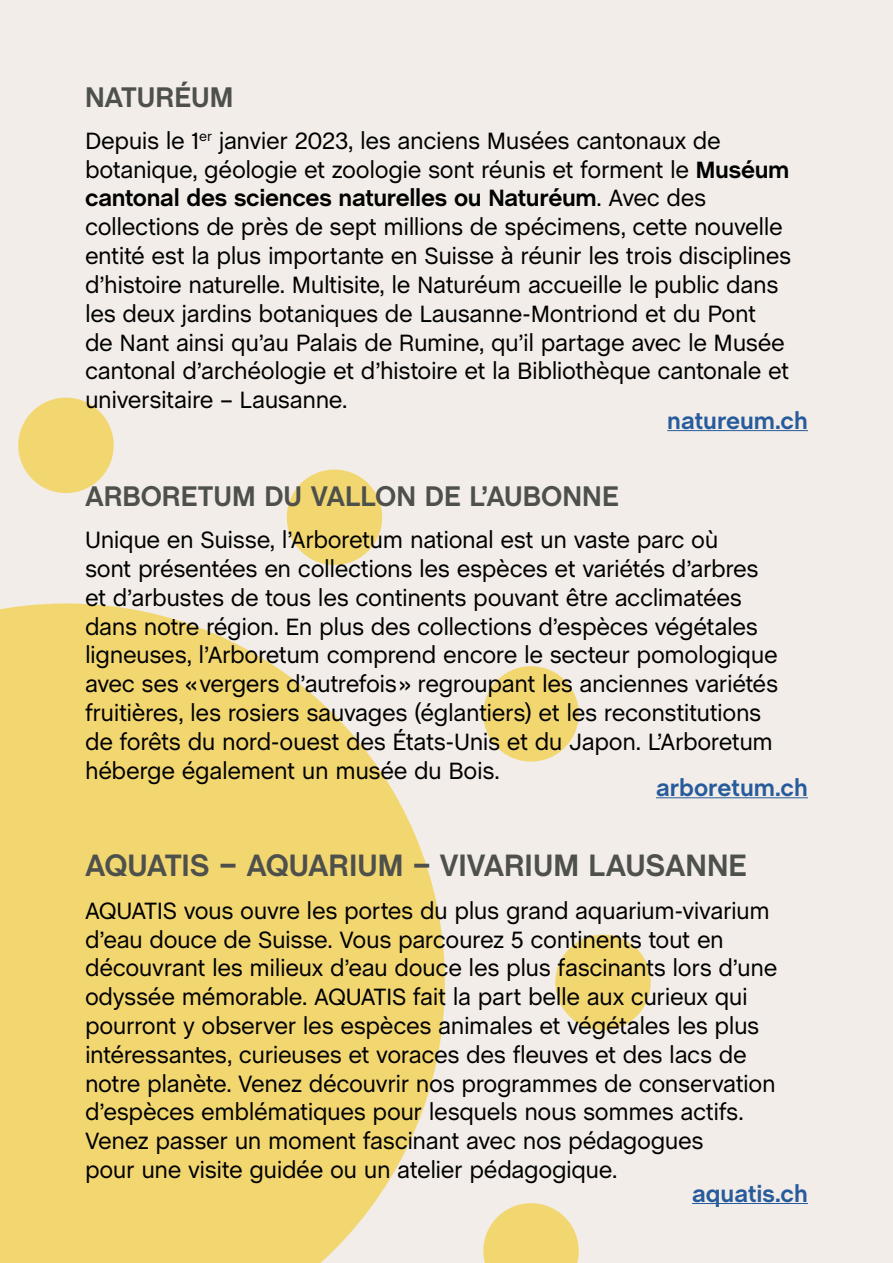
<style>
.page{position:relative;width:893px;height:1263px;background:#f2ede8}
.page>*{position:absolute;margin:0;border:0;box-sizing:border-box;transform-origin:0 0}
.t1{font:700 31.5px "Chalet";letter-spacing:-.005em;color:#4e504c}
.t2{font:700 28.95px "Chalet";color:#4e504c}
.t3{font:24px/28.8px "Chalet";letter-spacing:-.02em;color:#000}
.t4{font:700 24px "Chalet";color:#275b9b}
.s1{font-weight:700}
</style>
<div class="page">
<hr style="left:656px;top:797px;width:152px;height:1px;background:#275b9b">
<hr style="left:692px;top:1203px;width:116px;height:1px;background:#275b9b">
<hr style="left:667px;top:430px;width:141px;height:1px;background:#275b9b">
<svg style="left:0;top:603px;width:445px;height:660px;background:#f2da81"></svg>
<div style="left:18px;top:398px;width:96px;height:95px;background:#f2d771;border-radius:50%"></div>
<svg style="left:483px;top:1203px;width:96px;height:60px"></svg>
<div style="left:555px;top:935px;width:96px;height:95px;background:#f2d771;border-radius:50%"></div>
<svg style="left:483px;top:666px;width:96px;height:96px"></svg>
<svg style="left:286px;top:469px;width:97px;height:96px"></svg>
<p class="t2" style="left:85px;top:79px;width:150px">NATURÉUM</p>
<p class="t3" style="left:85px;top:127px;width:708px">Depuis le 1<sup>er</sup> janvier 2023, les anciens Musées cantonaux de botanique, géologie et zoologie sont réunis et forment le <span class="s1">Muséum cantonal des sciences naturelles ou Naturéum</span>. Avec des collections de près de sept millions de spécimens, cette nouvelle entité est la plus importante en Suisse à réunir les trois disciplines d’histoire naturelle. Multisite, le Naturéum accueille le public dans les deux jardins botaniques de Lausanne-Montriond et du Pont<br>de Nant ainsi qu’au Palais de Rumine, qu’il partage avec le Musée cantonal d’archéologie et d’histoire et la Bibliothèque cantonale et universitaire – Lausanne.</p>
<p class="t4" style="left:667px;top:407px;width:142px">natureum.ch</p>
<p class="t2" style="left:85px;top:479px;width:535px">ARBORETUM DU VALLON DE L’AUBONNE</p>
<p class="t3" style="left:85px;top:526px;width:695px">Unique en Suisse, l’Arboretum national est un vaste parc où<br>sont présentées en collections les espèces et variétés d’arbres et d’arbustes de tous les continents pouvant être acclimatées dans notre région. En plus des collections d’espèces végétales ligneuses, l’Arboretum comprend encore le secteur pomologique avec ses «vergers d’autrefois» regroupant les anciennes variétés fruitières, les rosiers sauvages (églantiers) et les reconstitutions de forêts du nord-ouest des États-Unis et du Japon. L’Arboretum héberge également un musée du Bois.</p>
<p class="t4" style="left:656px;top:774px;width:153px">arboretum.ch</p>
<h1 class="t1" style="left:85px;top:847px;width:663px">AQUATIS – AQUARIUM – VIVARIUM LAUSANNE</h1>
<p class="t3" style="left:85px;top:896px;width:694px">AQUATIS vous ouvre les portes du plus grand aquarium-vivarium d’eau douce de Suisse. Vous parcourez 5 continents tout en découvrant les milieux d’eau douce les plus fascinants lors d’une odyssée mémorable. AQUATIS fait la part belle aux curieux qui pourront y observer les espèces animales et végétales les plus intéressantes, curieuses et voraces des fleuves et des lacs de notre planète. Venez découvrir nos programmes de conservation d’espèces emblématiques pour lesquels nous sommes actifs.<br>Venez passer un moment fascinant avec nos pédagogues<br>pour une visite guidée ou un atelier pédagogique.</p>
<p class="t4" style="left:692px;top:1180px;width:117px">aquatis.ch</p>
</div>
